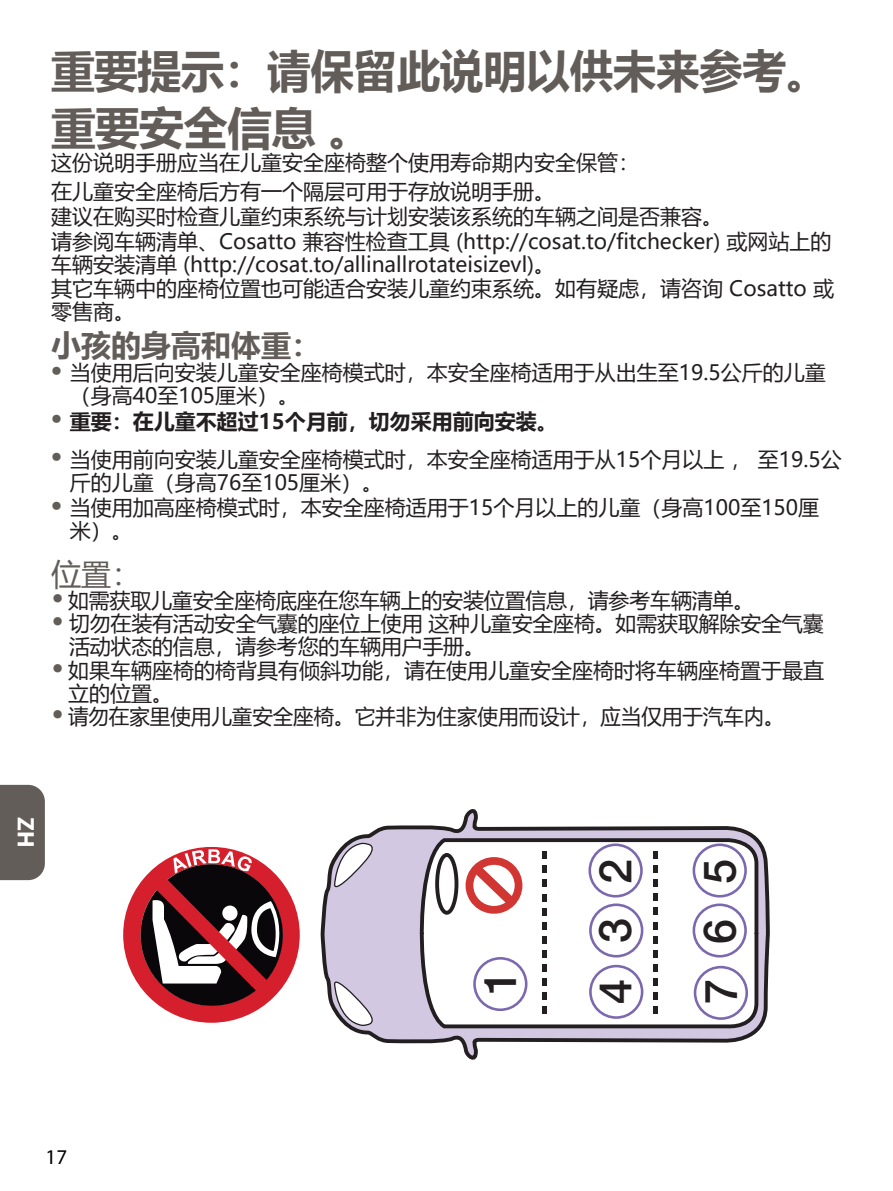
<style>
.page{position:relative;width:893px;height:1191px;background:#fff}
.page>*{position:absolute;margin:0;border:0;box-sizing:border-box;transform-origin:0 0}
.t1{font:500 45.3px "Helvetica Neue";color:#231f20}
.t2{font:700 45px/57px "Microsoft Ya Hei";letter-spacing:-.01em;color:#635d59}
.t3{font:39px "Myriad Pro";color:#635d59}
.t4{font:700 30px "Microsoft Ya Hei";color:#635d59}
.t5{font:30px "Microsoft Ya Hei";color:#635d59}
.t6{font:700 24px "Myriad Pro";color:#fff}
.t7{font:21px/23.4px "Microsoft Ya Hei";color:#231f20}
.t8{font:700 21px "Microsoft Ya Hei";color:#231f20}
.t9{font:21px "Myriad Pro";color:#000}
.s1{font-size:30px;color:#635d59}
</style>
<div class="page">
<svg style="left:320px;top:809px;width:450px;height:250px"></svg>
<svg style="left:418px;top:836px;width:342px;height:194px"></svg>
<svg style="left:333px;top:842px;width:46px;height:52px"></svg>
<svg style="left:333px;top:974px;width:46px;height:52px"></svg>
<svg style="left:472px;top:842px;width:277px;height:179px"></svg>
<svg style="left:464px;top:855px;width:61px;height:60px"></svg>
<div style="left:435px;top:853px;width:23px;height:61px;border:4px solid #231f20;border-radius:50%"></div>
<div style="left:542px;top:879px;width:5px;height:8px;background:#231f20"></div>
<div style="left:542px;top:865px;width:5px;height:8px;background:#231f20"></div>
<div style="left:542px;top:851px;width:5px;height:8px;background:#231f20"></div>
<div style="left:542px;top:921px;width:5px;height:8px;background:#231f20"></div>
<div style="left:542px;top:907px;width:5px;height:8px;background:#231f20"></div>
<div style="left:542px;top:893px;width:5px;height:8px;background:#231f20"></div>
<div style="left:542px;top:964px;width:5px;height:8px;background:#231f20"></div>
<div style="left:542px;top:950px;width:5px;height:8px;background:#231f20"></div>
<svg style="left:542px;top:936px;width:5px;height:7px"></svg>
<div style="left:542px;top:1006px;width:5px;height:8px;background:#231f20"></div>
<div style="left:542px;top:992px;width:5px;height:8px;background:#231f20"></div>
<div style="left:542px;top:978px;width:5px;height:8px;background:#231f20"></div>
<div style="left:653px;top:879px;width:5px;height:8px;background:#231f20"></div>
<div style="left:653px;top:865px;width:5px;height:8px;background:#231f20"></div>
<div style="left:653px;top:851px;width:5px;height:8px;background:#231f20"></div>
<div style="left:653px;top:921px;width:5px;height:8px;background:#231f20"></div>
<div style="left:653px;top:907px;width:5px;height:8px;background:#231f20"></div>
<div style="left:653px;top:893px;width:5px;height:8px;background:#231f20"></div>
<div style="left:653px;top:964px;width:5px;height:8px;background:#231f20"></div>
<svg style="left:653px;top:950px;width:5px;height:7px"></svg>
<div style="left:653px;top:935px;width:5px;height:8px;background:#231f20"></div>
<div style="left:653px;top:1006px;width:5px;height:8px;background:#231f20"></div>
<div style="left:653px;top:992px;width:5px;height:8px;background:#231f20"></div>
<div style="left:653px;top:978px;width:5px;height:8px;background:#231f20"></div>
<div style="left:693px;top:903px;width:54px;height:54px;border:3px solid #7b68ae;border-radius:50%"></div>
<div style="left:123px;top:847px;width:177px;height:175px;background:#d61f2c;border-radius:50%"></div>
<div style="left:141px;top:864px;width:142px;height:141px;background:#0a070a;border-radius:50%"></div>
<svg style="left:152px;top:849px;width:130px;height:146px"></svg>
<div style="left:0;top:785px;width:45px;height:95px;background:#635d59"></div>
<p class="t2" style="left:51px;top:41px;width:780px">重要提示：请保留此说明以供未来参考。重要安全信息 。</p>
<p class="t7" style="left:51px;top:150px;width:590px">这份说明手册应当在儿童安全座椅整个使用寿命期内安全保管：</p>
<p class="t7" style="left:51px;top:179px;width:506px">在儿童安全座椅后方有一个隔层可用于存放说明手册。</p>
<p class="t7" style="left:51px;top:204px;width:674px">建议在购买时检查儿童约束系统与计划安装该系统的车辆之间是否兼容。</p>
<p class="t7" style="left:51px;top:229px;width:782px">请参阅车辆清单、Cosatto 兼容性检查工具 (http://cosat.to/fitchecker) 或网站上的车辆安装清单 (http://cosat.to/allinallrotateisizevl)。</p>
<p class="t7" style="left:51px;top:276px;width:784px">其它车辆中的座椅位置也可能适合安装儿童约束系统。如有疑虑，请咨询 Cosatto 或零售商。</p>
<p class="t4" style="left:51px;top:324px;width:272px">小孩的身高和体重：</p>
<p class="t3" style="left:51px;top:343px;width:12px">•</p>
<p class="t7" style="left:70px;top:360px;width:757px">当使用后向安装儿童安全座椅模式时，本安全座椅适用于从出生至19.5公斤的儿童（身高40至105厘米）。</p>
<p class="t3" style="left:51px;top:392px;width:12px">•</p>
<p class="t8" style="left:70px;top:406px;width:489px">重要：在儿童不超过15个月前，切勿采用前向安装。</p>
<p class="t3" style="left:51px;top:430px;width:12px">•</p>
<p class="t7" style="left:70px;top:446px;width:774px">当使用前向安装儿童安全座椅模式时，本安全座椅适用于从15个月以上 ， 至19.5公斤的儿童（身高76至105厘米）。</p>
<p class="t3" style="left:51px;top:478px;width:12px">•</p>
<p class="t7" style="left:70px;top:495px;width:751px">当使用加高座椅模式时，本安全座椅适用于15个月以上的儿童（身高100至150厘米）。</p>
<p class="t5" style="left:51px;top:553px;width:91px">位置：</p>
<p class="t7" style="left:51px;top:588px;width:705px"><span class="s1">•</span> 如需获取儿童安全座椅底座在您车辆上的安装位置信息，请参考车辆清单。</p>
<p class="t7" style="left:69px;top:611px;width:756px;text-indent:-18px"><span class="s1">•</span> 切勿在装有活动安全气囊的座位上使用 这种儿童安全座椅。如需获取解除安全气囊活动状态的信息，请参考您的车辆用户手册。</p>
<p class="t7" style="left:68px;top:657px;width:757px;text-indent:-17px"><span class="s1">•</span> 如果车辆座椅的椅背具有倾斜功能，请在使用儿童安全座椅时将车辆座椅置于最直立的位置。</p>
<p class="t7" style="left:51px;top:704px;width:735px"><span class="s1">•</span> 请勿在家里使用儿童安全座椅。它并非为住家使用而设计，应当仅用于汽车内。</p>
<p class="t6" style="left:42px;top:817px;width:32px;rotate:90deg">ZH</p>
<p class="t1" style="left:473px;top:994px;width:27px;rotate:-90deg">1</p>
<p class="t1" style="left:588px;top:884px;width:27px;rotate:-90deg">2</p>
<p class="t1" style="left:588px;top:943px;width:27px;rotate:-90deg">3</p>
<p class="t1" style="left:588px;top:1003px;width:27px;rotate:-90deg">4</p>
<p class="t1" style="left:693px;top:884px;width:27px;rotate:-90deg">5</p>
<p class="t1" style="left:693px;top:943px;width:27px;rotate:-90deg">6</p>
<p class="t1" style="left:694px;top:1003px;width:27px;rotate:-90deg">7</p>
<p class="t9" style="left:46px;top:1144px;width:23px">17</p>
</div>
